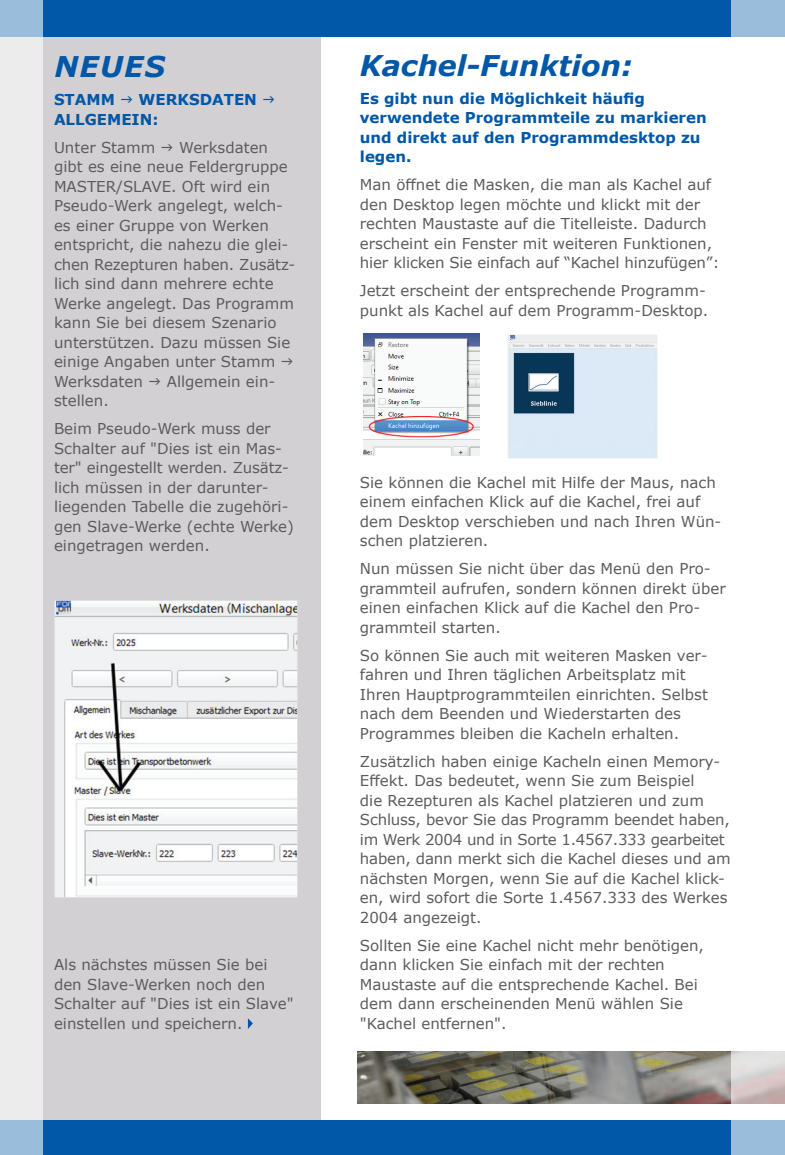
<style>
.page{position:relative;width:785px;height:1155px;background:#fff}
.page>*{position:absolute;margin:0;border:0;box-sizing:border-box;transform-origin:0 0}
.t1{font:italic 700 28.5px "Verdana";color:#0157a8}
.t2{font:15px/19.5px "Verdana";color:#5c5c5e}
.t3{font:700 15px/19.5px "Verdana";color:#0157a8}
</style>
<div class="page">
<img style="left:357px;top:1051px;width:374px;height:52px">
<div style="left:0;top:32px;width:321px;height:1088px;background:#d2d0d2"></div>
<div style="left:0;top:0;width:785px;height:36px;background:#0157a8"></div>
<div style="left:0;top:1120px;width:785px;height:35px;background:#0157a8"></div>
<div style="left:0;top:0;width:43px;height:1155px;background:#edeced"></div>
<img style="left:508px;top:334px;width:149px;height:124px">
<img style="left:364px;top:334px;width:116px;height:122px">
<div style="left:731px;top:0;width:54px;height:1155px;background:#fff"></div>
<img style="left:55px;top:600px;width:242px;height:297px">
<svg style="left:248px;top:1018px;width:5px;height:11px"></svg>
<h1 class="t1" style="left:55px;top:46px;width:112px">NEUES</h1>
<p class="t3" style="left:54px;top:90px;width:204px;text-indent:85px">WERKSDATEN<br>ALLGEMEIN:</p>
<p class="t2" style="left:54px;top:137px;width:103px">Unter Stamm</p>
<p class="t3" style="left:54px;top:90px;width:62px">STAMM</p>
<p class="t2" style="left:54px;top:137px;width:243px;text-indent:125px">Werksdaten gibt es eine neue Feldergruppe<br>MASTER/SLAVE. Oft wird ein<br>Pseudo-Werk angelegt, welch&shy;es einer Gruppe von Werken entspricht, die nahezu die glei&shy;chen Rezepturen haben. Zusätz&shy;lich sind dann mehrere echte<br>Werke angelegt. Das Programm kann Sie bei diesem Szenario unterstützen. Dazu müssen Sie einige Angaben unter Stamm<br>Werksdaten</p>
<p class="t2" style="left:167px;top:371px;width:110px">Allgemein ein-</p>
<p class="t2" style="left:54px;top:386px;width:218px;line-height:28px">stellen.<br>Beim Pseudo-Werk muss der</p>
<p class="t2" style="left:54px;top:438px;width:241px">Schalter auf "Dies ist ein Mas&shy;ter" eingestellt werden. Zusätz&shy;lich müssen in der darunter&shy;liegenden Tabelle die zugehöri&shy;gen Slave-Werke (echte Werke) eingetragen werden.</p>
<p class="t2" style="left:54px;top:955px;width:241px">Als nächstes müssen Sie bei den Slave-Werken noch den<br>Schalter auf "Dies ist ein Slave" einstellen und speichern.</p>
<h1 class="t1" style="left:360px;top:45px;width:274px">Kachel-Funktion:</h1>
<p class="t3" style="left:360px;top:88px;width:348px">Es gibt nun die Möglichkeit häufig verwendete Programmteile zu markieren und direkt auf den Programmdesktop zu legen.</p>
<p class="t2" style="left:360px;top:175px;width:361px">Man öffnet die Masken, die man als Kachel auf den Desktop legen möchte und klickt mit der rechten Maustaste auf die Titelleiste. Dadurch erscheint ein Fenster mit weiteren Funktionen, hier klicken Sie einfach auf “Kachel hinzufügen”:</p>
<p class="t2" style="left:360px;top:281px;width:350px">Jetzt erscheint der entsprechende Programm&shy;punkt als Kachel auf dem Programm-Desktop.</p>
<p class="t2" style="left:360px;top:472px;width:363px">Sie können die Kachel mit Hilfe der Maus, nach einem einfachen Klick auf die Kachel, frei auf dem Desktop verschieben und nach Ihren Wün&shy;schen platzieren.</p>
<p class="t2" style="left:360px;top:559px;width:367px">Nun müssen Sie nicht über das Menü den Pro&shy;grammteil aufrufen, sondern können direkt über einen einfachen Klick auf die Kachel den Pro&shy;grammteil starten.</p>
<p class="t2" style="left:360px;top:645px;width:350px">So können Sie auch mit weiteren Masken ver&shy;fahren und Ihren täglichen Arbeitsplatz mit Ihren Hauptprogrammteilen einrichten. Selbst nach dem Beenden und Wiederstarten des Programmes bleiben die Kacheln erhalten.</p>
<p class="t2" style="left:360px;top:751px;width:372px">Zusätzlich haben einige Kacheln einen Memory-Effekt. Das bedeutet, wenn Sie zum Beispiel<br>die Rezepturen als Kachel platzieren und zum Schluss, bevor Sie das Programm beendet haben, im Werk 2004 und in Sorte 1.4567.333 gearbeitet haben, dann merkt sich die Kachel dieses und am nächsten Morgen, wenn Sie auf die Kachel klick&shy;en, wird sofort die Sorte 1.4567.333 des Werkes 2004 angezeigt.</p>
<p class="t2" style="left:360px;top:935px;width:346px">Sollten Sie eine Kachel nicht mehr benötigen, dann klicken Sie einfach mit der rechten Maustaste auf die entsprechende Kachel. Bei dem dann erscheinenden Menü wählen Sie "Kachel entfernen".</p>
</div>
